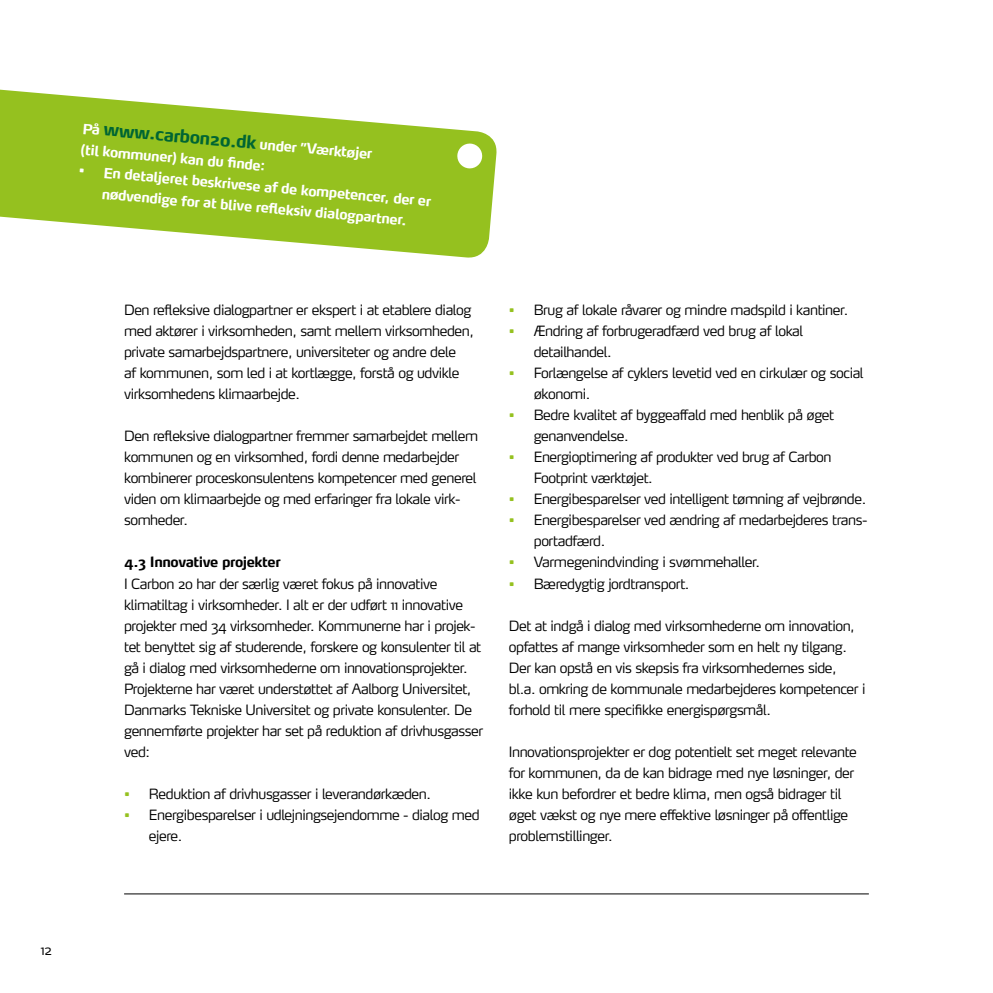
<style>
.page{position:relative;width:993px;height:993px;background:#fff}
.page>*{position:absolute;margin:0;border:0;box-sizing:border-box;transform-origin:0 0}
.t1{font:300 14px/21px "Max";letter-spacing:-.03em;color:#000}
.t2{font:700 14px/21px "Max";color:#fff}
.t3{font:700 14px "Max";letter-spacing:-.03em;color:#000}
.s1{font-size:17.5px;color:#006533}
.s2{color:#95c11f}
</style>
<div class="page">
<hr style="left:124px;top:893px;width:744px;height:1px;background:#000">
<svg style="left:0;top:89px;width:497px;height:169px;fill:#95c11f"></svg>
<svg style="left:456px;top:143px;width:26px;height:26px"></svg>
<p class="t2" style="left:83px;top:118px;width:292px;rotate:5deg">På <span class="s1">www.carbon20.dk</span> under ”Værktøjer (til kommuner) kan du fi nde:</p>
<p class="t2" style="left:80px;top:159px;width:355px;text-align:center;rotate:5deg">• En detaljeret beskrivese af de kompetencer, der er nødvendige for at blive refl eksiv dialogpartner.</p>
<p class="t1" style="left:124px;top:299px;width:351px">Den refleksive dialogpartner er ekspert i at etablere dialog med aktører i virksomheden, samt mellem virksomheden, private samarbejdspartnere, universiteter og andre dele<br>af kommunen, som led i at kortlægge, forstå og udvikle virksomhedens klimaarbejde.</p>
<p class="t1" style="left:124px;top:425px;width:355px">Den refleksive dialogpartner fremmer samarbejdet mellem kommunen og en virksomhed, fordi denne medarbejder kombinerer proceskonsulentens kompetencer med generel viden om klimaarbejde og med erfaringer fra lokale virk&shy;somheder.</p>
<p class="t3" style="left:124px;top:553px;width:158px">4.3 Innovative projekter</p>
<p class="t1" style="left:124px;top:572px;width:360px">I Carbon 20 har der særlig været fokus på innovative klimatiltag i virksomheder. I alt er der udført 11 innovative projekter med 34 virksomheder. Kommunerne har i projek&shy;tet benyttet sig af studerende, forskere og konsulenter til at gå i dialog med virksomhederne om innovationsprojekter.<br>Projekterne har været understøttet af Aalborg Universitet, Danmarks Tekniske Universitet og private konsulenter. De gennemførte projekter har set på reduktion af drivhusgasser ved:</p>
<p class="t1" style="left:124px;top:782px;width:308px"><span class="s2">•</span> Reduktion af drivhusgasser i leverandørkæden.</p>
<p class="t1" style="left:149px;top:803px;width:332px;text-indent:-25px"><span class="s2">•</span> Energibesparelser i udlejningsejendomme - dialog med ejere.</p>
<p class="t1" style="left:508px;top:299px;width:341px"><span class="s2">•</span> Brug af lokale råvarer og mindre madspild i kantiner.</p>
<p class="t1" style="left:533px;top:320px;width:271px;text-indent:-25px"><span class="s2">•</span> Ændring af forbrugeradfærd ved brug af lokal detailhandel.</p>
<p class="t1" style="left:533px;top:362px;width:331px;text-indent:-25px"><span class="s2">•</span> Forlængelse af cyklers levetid ved en cirkulær og social økonomi.</p>
<p class="t1" style="left:533px;top:404px;width:302px;text-indent:-25px"><span class="s2">•</span> Bedre kvalitet af byggeaffald med henblik på øget genanvendelse.</p>
<p class="t1" style="left:533px;top:446px;width:299px;text-indent:-25px"><span class="s2">•</span> Energioptimering af produkter ved brug af Carbon<br>Footprint værktøjet.</p>
<p class="t1" style="left:508px;top:488px;width:359px"><span class="s2">•</span> Energibesparelser ved intelligent tømning af vejbrønde.</p>
<p class="t1" style="left:533px;top:509px;width:335px;text-indent:-25px"><span class="s2">•</span> Energibesparelser ved ændring af medarbejderes trans&shy;portadfærd.</p>
<p class="t1" style="left:508px;top:551px;width:253px"><span class="s2">•</span> Varmegenindvinding i svømmehaller.</p>
<p class="t1" style="left:508px;top:572px;width:182px"><span class="s2">•</span> Bæredygtig jordtransport.</p>
<p class="t1" style="left:508px;top:614px;width:358px">Det at indgå i dialog med virksomhederne om innovation, opfattes af mange virksomheder som en helt ny tilgang.<br>Der kan opstå en vis skepsis fra virksomhedernes side, bl.a. omkring de kommunale medarbejderes kompetencer i forhold til mere specifikke energispørgsmål.</p>
<p class="t1" style="left:508px;top:740px;width:349px">Innovationsprojekter er dog potentielt set meget relevante for kommunen, da de kan bidrage med nye løsninger, der ikke kun befordrer et bedre klima, men også bidrager til øget vækst og nye mere effektive løsninger på offentlige problemstillinger.</p>
<p class="t1" style="left:41px;top:938px;width:13px">12</p>
</div>
